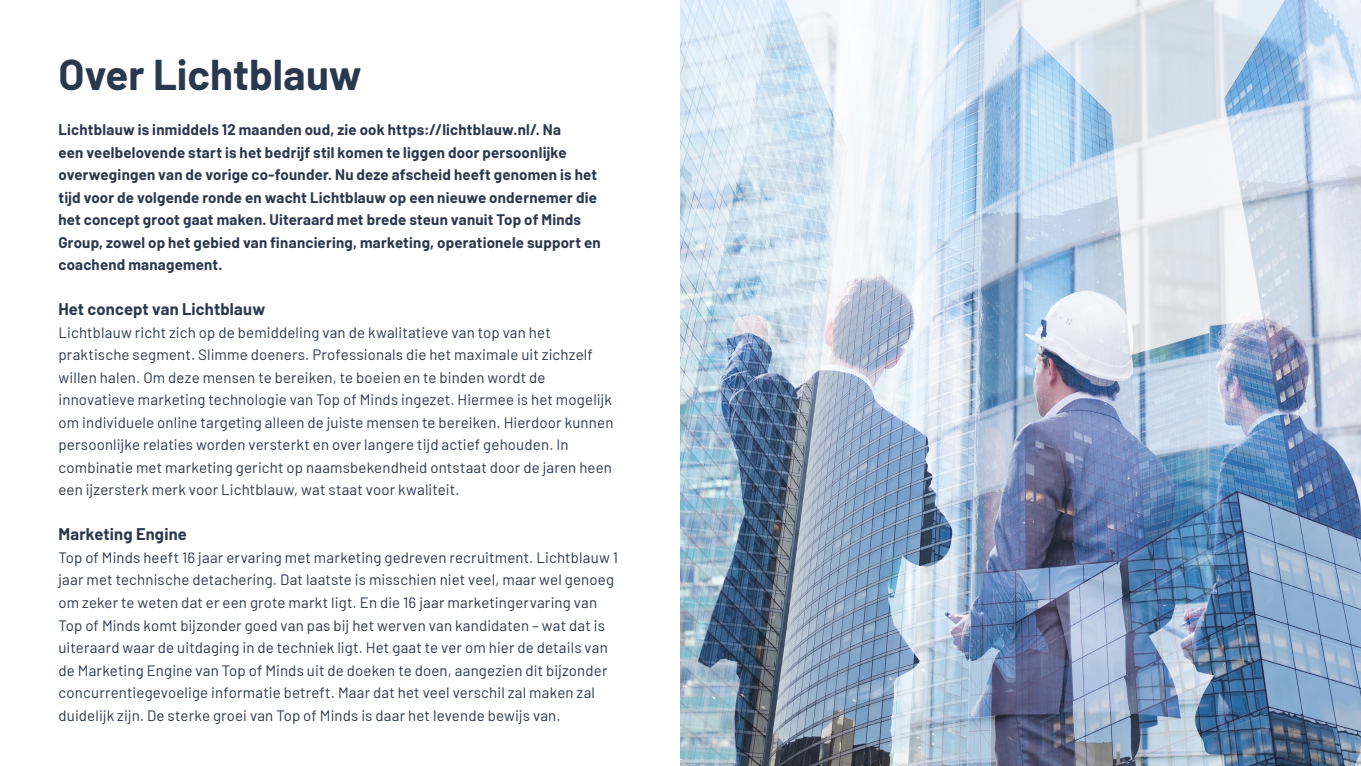
<style>
.page{position:relative;width:1361px;height:766px;background:#fff}
.page>*{position:absolute;margin:0;border:0;box-sizing:border-box;transform-origin:0 0}
.t1{font:700 42px "Barlow";color:#2a384e}
.t2{font:700 16.5px "Barlow";letter-spacing:.01em;color:#2a384e}
.t3{font:15px/22.5px "Barlow";letter-spacing:.01em;color:#2a384e}
.t4{font:700 15px/22.5px "Barlow";letter-spacing:.015em;color:#2a384e}
</style>
<div class="page">
<img style="left:680px;top:0;width:681px;height:765px">
<p class="t1" style="left:58px;top:44px;width:305px">Over Lichtblauw</p>
<p class="t4" style="left:58px;top:117px;width:544px">Lichtblauw is inmiddels 12 maanden oud, zie ook https://lichtblauw.nl/. Na<br>een veelbelovende start is het bedrijf stil komen te liggen door persoonlijke overwegingen van de vorige co-founder. Nu deze afscheid heeft genomen is het tijd voor de volgende ronde en wacht Lichtblauw op een nieuwe ondernemer die het concept groot gaat maken. Uiteraard met brede steun vanuit Top of Minds Group, zowel op het gebied van financiering, marketing, operationele support en coachend management.</p>
<p class="t2" style="left:58px;top:297px;width:208px">Het concept van Lichtblauw</p>
<p class="t3" style="left:58px;top:320px;width:556px">Lichtblauw richt zich op de bemiddeling van de kwalitatieve van top van het praktische segment. Slimme doeners. Professionals die het maximale uit zichzelf willen halen. Om deze mensen te bereiken, te boeien en te binden wordt de innovatieve marketing technologie van Top of Minds ingezet. Hiermee is het mogelijk om individuele online targeting alleen de juiste mensen te bereiken. Hierdoor kunnen persoonlijke relaties worden versterkt en over langere tijd actief gehouden. In combinatie met marketing gericht op naamsbekendheid ontstaat door de jaren heen een ijzersterk merk voor Lichtblauw, wat staat voor kwaliteit.</p>
<p class="t2" style="left:58px;top:522px;width:130px">Marketing Engine</p>
<p class="t3" style="left:58px;top:545px;width:561px">Top of Minds heeft 16 jaar ervaring met marketing gedreven recruitment. Lichtblauw 1 jaar met technische detachering. Dat laatste is misschien niet veel, maar wel genoeg om zeker te weten dat er een grote markt ligt. En die 16 jaar marketingervaring van Top of Minds komt bijzonder goed van pas bij het werven van kandidaten – wat dat is uiteraard waar de uitdaging in de techniek ligt. Het gaat te ver om hier de details van de Marketing Engine van Top of Minds uit de doeken te doen, aangezien dit bijzonder concurrentiegevoelige informatie betreft. Maar dat het veel verschil zal maken zal duidelijk zijn. De sterke groei van Top of Minds is daar het levende bewijs van.</p>
</div>
